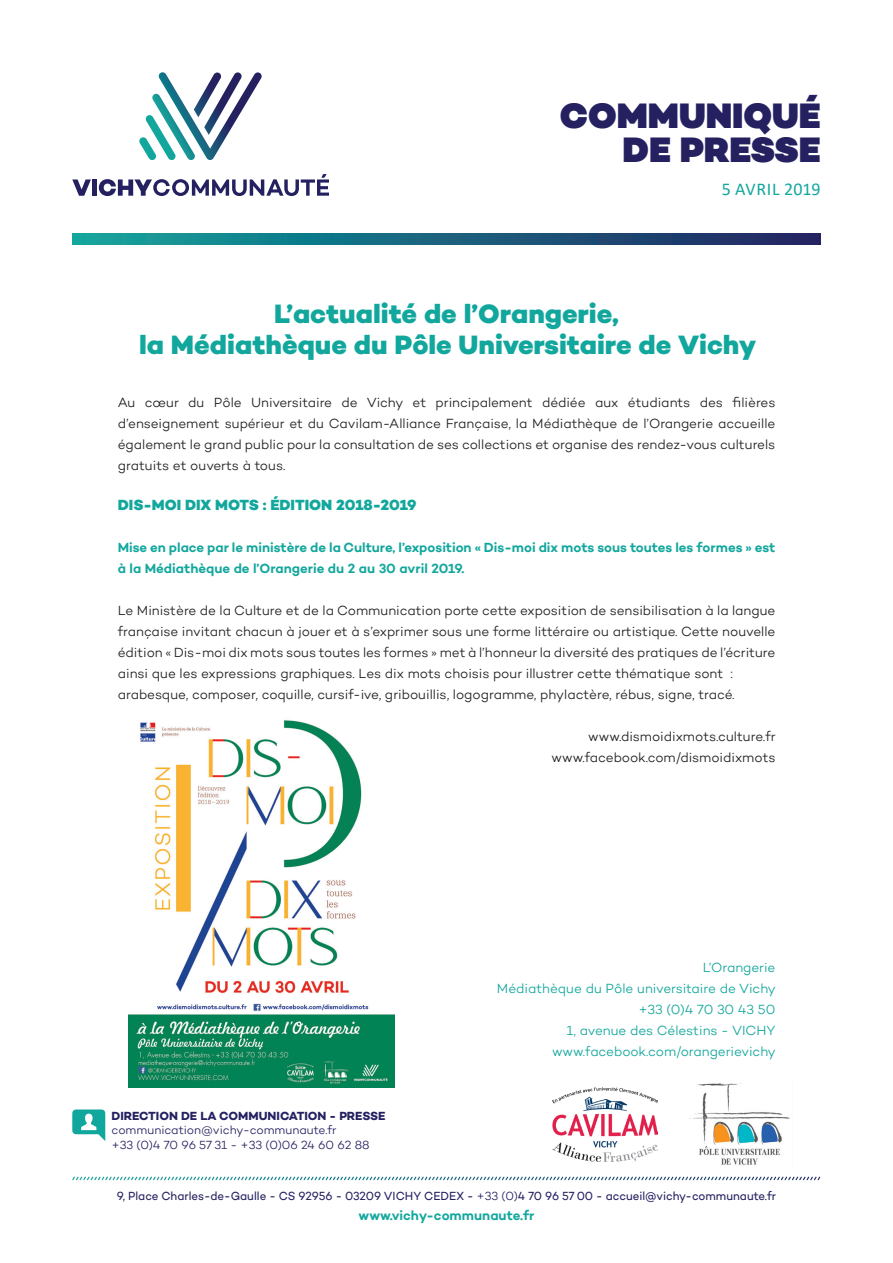
<style>
.page{position:relative;width:893px;height:1263px;background:#fff}
.page>*{position:absolute;margin:0;border:0;box-sizing:border-box;transform-origin:0 0}
.t1{font:900 36px/33.6px "Campton";color:#252161;text-align:right}
.t2{font:800 27px "Campton";color:#12a79d}
.t3{font:18px "Calibri";color:#12a79d}
.t4{font:800 15px "Campton";color:#12a79d}
.t5{font:300 13.5px/21px "Campton";color:#231f20;text-align:justify}
.t6{font:600 13.5px/21px "Campton";color:#12a79d}
.t7{font:300 13.5px/21px "Campton";letter-spacing:-.005em;color:#12a79d;text-align:right}
.t8{font:12px "Campton";color:#252161;scale:.96 1}
.t9{font:300 12px "Campton";color:#252161}
.t10{font:700 12px "Campton";color:#252161}
.s1{font-weight:300}
</style>
<div class="page">
<svg style="left:72px;top:234px;width:749px;height:10px;background:#19637e"></svg>
<svg style="left:72px;top:179px;width:19px;height:17px"></svg>
<div style="left:92px;top:179px;width:5px;height:17px;background:#252161"></div>
<svg style="left:99px;top:174px;width:230px;height:22px"></svg>
<svg style="left:139px;top:72px;width:123px;height:88px"></svg>
<svg style="left:72px;top:1177px;width:748px;height:3px"></svg>
<svg style="left:72px;top:1109px;width:33px;height:32px"></svg>
<img style="left:553px;top:1087px;width:104px;height:74px">
<img style="left:689px;top:1083px;width:101px;height:82px">
<img style="left:128px;top:720px;width:267px;height:367px">
<p class="t1" style="left:560px;top:99px;width:262px">COMMUNIQUÉ<br>DE PRESSE</p>
<p class="t3" style="left:722px;top:177px;width:101px">5 AVRIL 2019</p>
<p class="t2" style="left:274px;top:296px;width:346px">L’actualité de l’Orangerie,</p>
<p class="t2" style="left:139px;top:328px;width:619px">la Médiathèque du Pôle Universitaire de Vichy</p>
<p class="t5" style="left:118px;top:391px;width:659px">Au cœur du Pôle Universitaire de Vichy et principalement dédiée aux étudiants des filières d’enseignement supérieur et du Cavilam-Alliance Française, la Médiathèque de l’Orangerie accueille également le grand public pour la consultation de ses collections et organise des rendez-vous culturels gratuits et ouverts à tous.</p>
<p class="t4" style="left:118px;top:496px;width:300px">DIS-MOI DIX MOTS : ÉDITION 2018-2019</p>
<p class="t6" style="left:118px;top:537px;width:659px">Mise en place par le ministère de la Culture, l’exposition « Dis-moi dix mots sous toutes les formes » est à la Médiathèque de l’Orangerie du 2 au 30 avril 2019.</p>
<p class="t5" style="left:118px;top:600px;width:659px">Le Ministère de la Culture et de la Communication porte cette exposition de sensibilisation à la langue française invitant chacun à jouer et à s’exprimer sous une forme littéraire ou artistique. Cette nouvelle édition « Dis-moi dix mots sous toutes les formes » met à l’honneur la diversité des pratiques de l’écriture ainsi que les expressions graphiques. Les dix mots choisis pour illustrer cette thématique sont :</p>
<p class="t5" style="left:118px;top:684px;width:618px">arabesque, composer, coquille, cursif-ive, gribouillis, logogramme, phylactère, rébus, signe, tracé.</p>
<p class="t5" style="left:588px;top:726px;width:189px">www.dismoidixmots.culture.fr</p>
<p class="t5" style="left:552px;top:747px;width:225px">www.facebook.com/dismoidixmots</p>
<p class="t10" style="left:112px;top:1108px;width:275px">DIRECTION DE LA COMMUNICATION - PRESSE</p>
<p class="t9" style="left:112px;top:1123px;width:226px">communication@vichy-communaute.fr</p>
<p class="t9" style="left:112px;top:1137px;width:260px">+33 (0)4 70 96 57 31 - +33 (0)06 24 60 62 88</p>
<p class="t7" style="left:703px;top:957px;width:74px">L’Orangerie</p>
<p class="t7" style="left:497px;top:978px;width:280px">Médiathèque du Pôle universitaire de Vichy +33 (0)4 70 30 43 50</p>
<p class="t7" style="left:567px;top:1020px;width:210px">1, avenue des Célestins - VICHY</p>
<p class="t7" style="left:552px;top:1041px;width:225px">www.facebook.com/orangerievichy</p>
<p class="t8" style="left:117px;top:1188px;width:688px">9, Place Charles-de-Gaulle - CS 92956 - 03209 VICHY CEDEX - <span class="s1">+33 (0)</span>4 70 96 57 00 - accueil@vichy-communaute.fr</p>
<p class="t6" style="left:359px;top:1205px;width:177px">www.vichy-communaute.fr</p>
</div>
